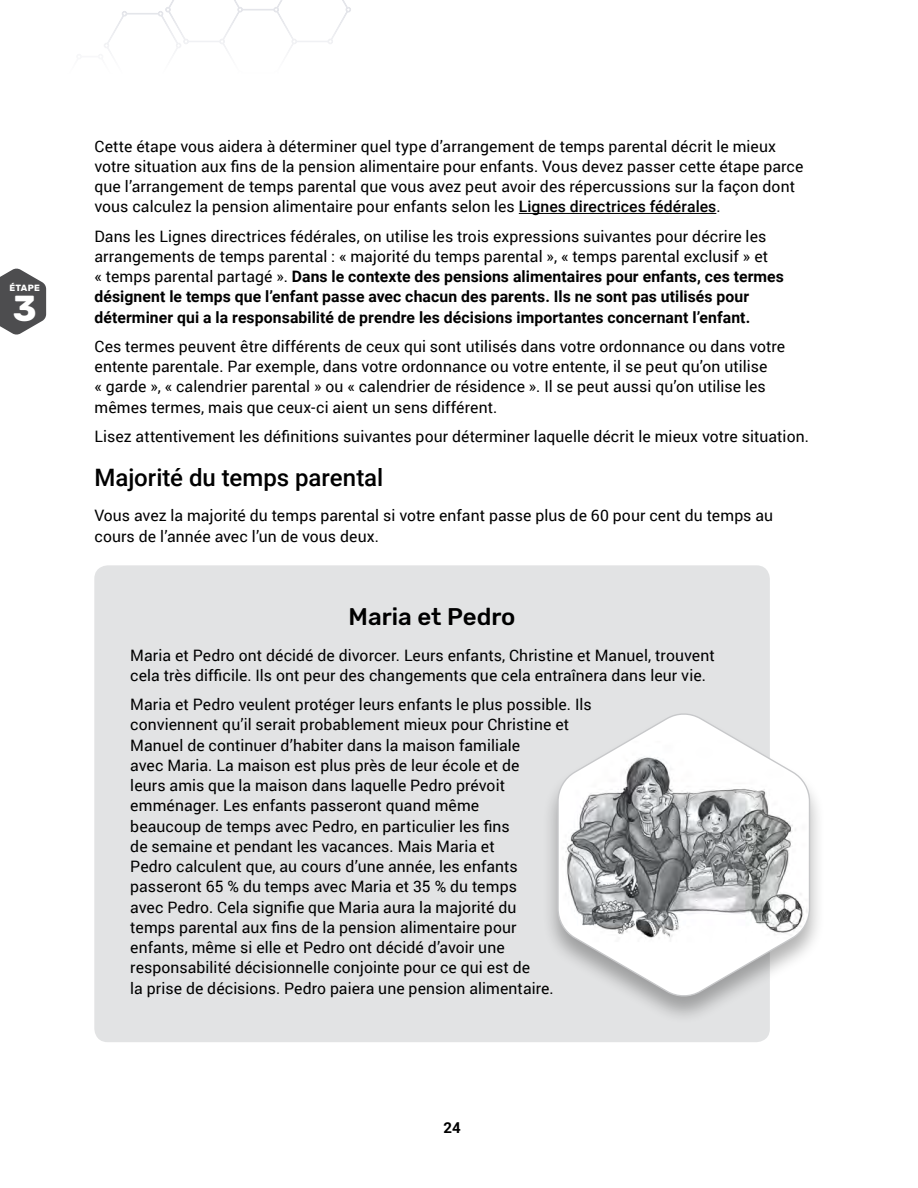
<style>
.page{position:relative;width:918px;height:1188px;background:#fff}
.page>*{position:absolute;margin:0;border:0;box-sizing:border-box;transform-origin:0 0}
.t1{font:700 36px "Rubik";color:#fff}
.H3____Rubik_16pts_16{font:500 24px "Roboto";color:#000}
.Name_s__into_fram{font:500 24px "Rubik";color:#000}
.Paragraph_into_fr{font:15.75px/20.2px "Roboto";letter-spacing:.005em;color:#000}
.Para_-_Roboto_10{font:15.75px/20.2px "Roboto";letter-spacing:.005em;color:#000}
.Para_-_Roboto_10-2{font:700 15.75px/20.2px "Roboto";letter-spacing:.005em;color:#000}
.t2{font:700 15px "Roboto";color:#000}
.t3{font:700 9px "Rubik";letter-spacing:.03em;color:#fff}
.s1{font-weight:500}
.s2{font-weight:400}
</style>
<div class="page">
<svg style="left:104px;top:0;width:247px;height:51px"></svg>
<hr style="left:519px;top:213px;width:197px;height:1px;background:#000">
<div style="left:94px;top:565px;width:676px;height:477px;background:#e2e3e4;border-radius:14px"></div>
<div style="left:542px;top:712px;width:283px;height:313px;background:#000;opacity:.3"></div>
<svg style="left:557px;top:712px;width:254px;height:287px"></svg>
<svg style="left:0;top:268px;width:46px;height:67px"></svg>
<p class="t3" style="left:9px;top:283px;width:32px">ÉTAPE</p>
<p class="t1" style="left:13px;top:288px;width:25px">3</p>
<p class="Para_-_Roboto_10" style="left:94px;top:135px;width:710px">Cette étape vous aidera à déterminer quel type d’arrangement de temps parental décrit le mieux votre situation aux fins de la pension alimentaire pour enfants. Vous devez passer cette étape parce que l’arrangement de temps parental que vous avez peut avoir des répercussions sur la façon dont vous calculez la pension alimentaire pour enfants selon les <span class="s1">Lignes directrices fédérales</span>.</p>
<p class="Para_-_Roboto_10-2" style="left:94px;top:225px;width:691px"><span class="s2">Dans les Lignes directrices fédérales, on utilise les trois expressions suivantes pour décrire les arrangements de temps parental : « majorité du temps parental », « temps parental exclusif » et<br>« temps parental partagé ».</span> Dans le contexte des pensions alimentaires pour enfants, ces termes désignent le temps que l’enfant passe avec chacun des parents. Ils ne sont pas utilisés pour déterminer qui a la responsabilité de prendre les décisions importantes concernant l’enfant.</p>
<p class="Para_-_Roboto_10" style="left:94px;top:335px;width:692px">Ces termes peuvent être différents de ceux qui sont utilisés dans votre ordonnance ou dans votre entente parentale. Par exemple, dans votre ordonnance ou votre entente, il se peut qu’on utilise<br>« garde », « calendrier parental » ou « calendrier de résidence ». Il se peut aussi qu’on utilise les mêmes termes, mais que ceux-ci aient un sens différent.</p>
<p class="Para_-_Roboto_10" style="left:94px;top:425px;width:716px">Lisez attentivement les définitions suivantes pour déterminer laquelle décrit le mieux votre situation.</p>
<p class="H3____Rubik_16pts_16" style="left:94px;top:461px;width:290px">Majorité du temps parental</p>
<p class="Para_-_Roboto_10" style="left:94px;top:505px;width:680px">Vous avez la majorité du temps parental si votre enfant passe plus de 60 pour cent du temps au cours de l’année avec l’un de vous deux.</p>
<p class="Name_s__into_fram" style="left:349px;top:603px;width:168px">Maria et Pedro</p>
<p class="Paragraph_into_fr" style="left:130px;top:644px;width:586px">Maria et Pedro ont décidé de divorcer. Leurs enfants, Christine et Manuel, trouvent cela très difficile. Ils ont peur des changements que cela entraînera dans leur vie.</p>
<p class="Paragraph_into_fr" style="left:130px;top:694px;width:463px">Maria et Pedro veulent protéger leurs enfants le plus possible. Ils conviennent qu’il serait probablement mieux pour Christine et Manuel de continuer d’habiter dans la maison familiale<br>avec Maria. La maison est plus près de leur école et de<br>leurs amis que la maison dans laquelle Pedro prévoit emménager. Les enfants passeront quand même<br>beaucoup de temps avec Pedro, en particulier les fins<br>de semaine et pendant les vacances. Mais Maria et<br>Pedro calculent que, au cours d’une année, les enfants passeront 65 % du temps avec Maria et 35 % du temps<br>avec Pedro. Cela signifie que Maria aura la majorité du<br>temps parental aux fins de la pension alimentaire pour<br>enfants, même si elle et Pedro ont décidé d’avoir une responsabilité décisionnelle conjointe pour ce qui est de<br>la prise de décisions. Pedro paiera une pension alimentaire.</p>
<p class="t2" style="left:444px;top:1117px;width:19px">24</p>
</div>
